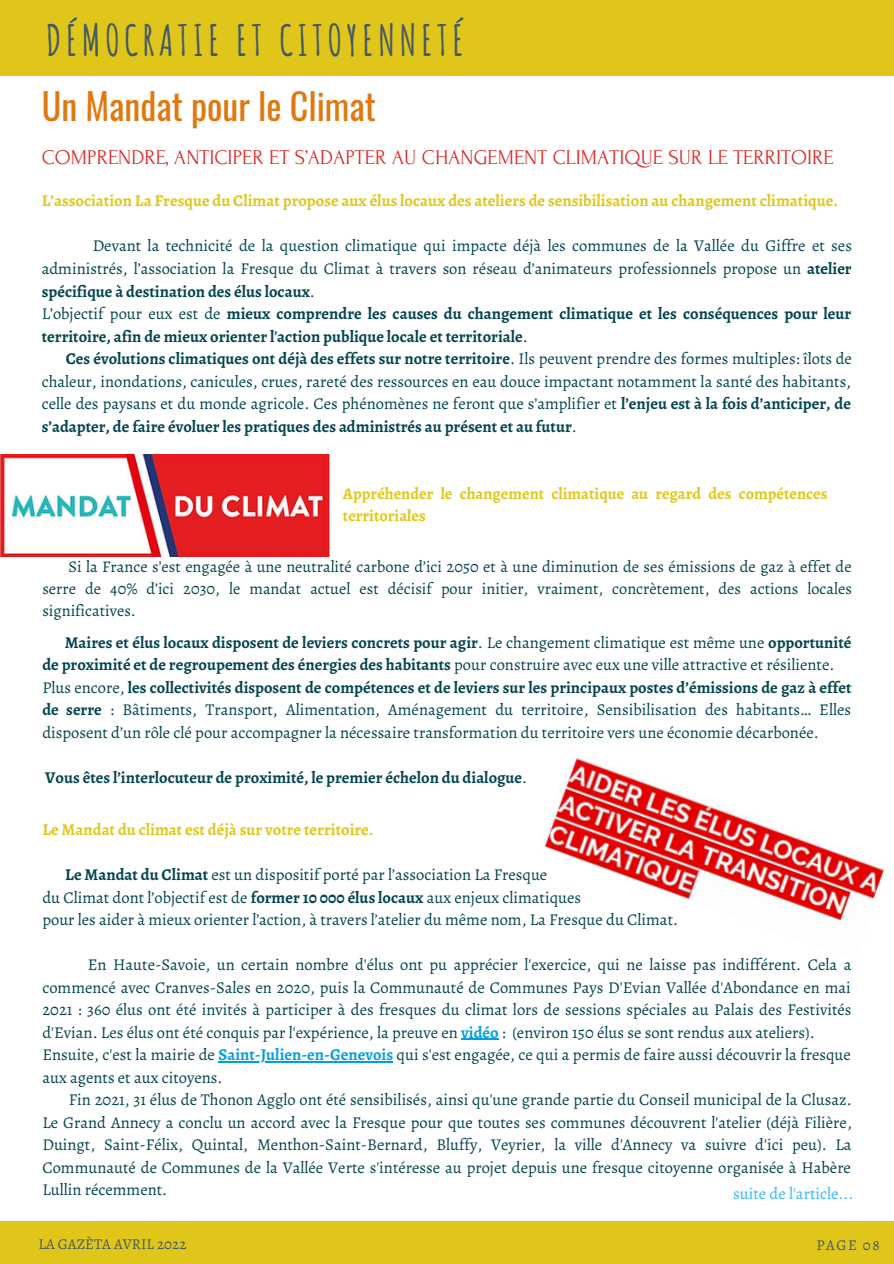
<style>
.page{position:relative;width:894px;height:1264px;background:#fff}
.page>*{position:absolute;margin:0;border:0;box-sizing:border-box;transform-origin:0 0}
.t1{font:700 42px "Amatic SC";letter-spacing:.1em;color:#435967}
.t2{font:36px "Oswald";color:#e07810}
.t3{font:21px "Forum";color:#dd2422}
.t4{font:16.5px/22.5px "Alegreya";color:#02444f;text-align:justify}
.t5{font:700 16.5px/22.5px "Alegreya";color:#02444f}
.t6{font:700 16.5px "Alegreya";color:#e0c61b}
.t7{font:16.5px "Alegreya";color:#38b6ff}
.t8{font:16.35px/22.2px "Alegreya";color:#02444f;text-align:justify}
.t9{font:700 16.35px/22.5px "Alegreya";color:#e0c61b}
.t10{font:15px "Alegreya";color:#435967}
.s1{font-weight:700}
.s2{font-weight:400}
.s3{font-weight:700;color:#009fe3}
</style>
<div class="page">
<div style="left:0;top:0;width:893px;height:76px;background:#e0c61b"></div>
<div style="left:0;top:1221px;width:893px;height:42px;background:#e0c61b"></div>
<img style="left:0;top:454px;width:329px;height:102px">
<img style="left:544px;top:758px;width:340px;height:163px">
<hr style="left:461px;top:1038px;width:37px;height:1px;background:#009fe3">
<hr style="left:218px;top:1061px;width:175px;height:1px;background:#009fe3">
<p class="t1" style="left:46px;top:14px;width:419px">DÉMOCRATIE ET CITOYENNETÉ</p>
<p class="t2" style="left:42px;top:78px;width:335px">Un Mandat pour le Climat</p>
<p class="t3" style="left:42px;top:146px;width:793px">COMPRENDRE, ANTICIPER ET S’ADAPTER AU CHANGEMENT CLIMATIQUE SUR LE TERRITOIRE</p>
<p class="t6" style="left:42px;top:190px;width:797px">L’association La Fresque du Climat propose aux élus locaux des ateliers de sensibilisation au changement climatique.</p>
<p class="t4" style="left:42px;top:235px;width:811px;text-indent:51px">Devant la technicité de la question climatique qui impacte déjà les communes de la Vallée du Giffre et ses administrés, l’association la Fresque du Climat à travers son réseau d’animateurs professionnels propose un <span class="s1">atelier spécifique à destination des élus locaux</span>.</p>
<p class="t5" style="left:42px;top:302px;width:810px"><span class="s2">L’objectif pour eux est de</span> mieux comprendre les causes du changement climatique et les conséquences pour leur territoire, afin de mieux orienter l'action publique locale et territoriale<span class="s2">.</span></p>
<p class="t4" style="left:42px;top:347px;width:811px;text-indent:24px"><span class="s1">Ces évolutions climatiques ont déjà des effets sur notre territoire</span>. Ils peuvent prendre des formes multiples: îlots de chaleur, inondations, canicules, crues, rareté des ressources en eau douce impactant notamment la santé des habitants, celle des paysans et du monde agricole. Ces phénomènes ne feront que s’amplifier et <span class="s1">l’enjeu est à la fois d’anticiper, de s’adapter, de faire évoluer les pratiques des administrés au présent et au futur</span>.</p>
<p class="t9" style="left:343px;top:482px;width:486px">Appréhender le changement climatique au regard des compétences territoriales</p>
<p class="t8" style="left:42px;top:555px;width:810px;text-indent:26px">Si la France s’est engagée à une neutralité carbone d’ici 2050 et à une diminution de ses émissions de gaz à effet de serre de 40% d’ici 2030, le mandat actuel est décisif pour initier, vraiment, concrètement, des actions locales significatives.</p>
<p class="t5" style="left:42px;top:630px;width:810px;text-indent:22px">Maires et élus locaux disposent de leviers concrets pour agir<span class="s2">. Le changement climatique est même une</span> opportunité de proximité et de regroupement des énergies des habitants <span class="s2">pour construire avec eux une ville attractive et résiliente.</span></p>
<p class="t4" style="left:42px;top:675px;width:810px">Plus encore, <span class="s1">les collectivités disposent de compétences et de leviers sur les principaux postes d’émissions de gaz à effet de serre</span> : Bâtiments, Transport, Alimentation, Aménagement du territoire, Sensibilisation des habitants… Elles disposent d’un rôle clé pour accompagner la nécessaire transformation du territoire vers une économie décarbonée.</p>
<p class="t5" style="left:45px;top:766px;width:483px">Vous êtes l’interlocuteur de proximité, le premier échelon du dialogue<span class="s2">.</span></p>
<p class="t6" style="left:42px;top:818px;width:332px">Le Mandat du climat est déjà sur votre territoire.</p>
<p class="t4" style="left:65px;top:863px;width:483px"><span class="s1">Le Mandat du Climat</span> est un dispositif porté par l’association La Fresque</p>
<p class="t4" style="left:42px;top:885px;width:540px">du Climat dont l’objectif est de <span class="s1">former 10 000 élus locaux</span> aux enjeux climatiques</p>
<p class="t4" style="left:42px;top:908px;width:637px">pour les aider à mieux orienter l’action, à travers l’atelier du même nom, La Fresque du Climat.</p>
<p class="t4" style="left:42px;top:953px;width:810px;text-indent:45px">En Haute-Savoie, un certain nombre d'élus ont pu apprécier l'exercice, qui ne laisse pas indifférent. Cela a commencé avec Cranves-Sales en 2020, puis la Communauté de Communes Pays D'Evian Vallée d'Abondance en mai 2021 : 360 élus ont été invités à participer à des fresques du climat lors de sessions spéciales au Palais des Festivités d'Evian. Les élus ont été conquis par l'expérience, la preuve en <span class="s3">vidéo</span> : (environ 150 élus se sont rendus aux ateliers).</p>
<p class="t4" style="left:42px;top:1043px;width:809px">Ensuite, c'est la mairie de <span class="s3">Saint-Julien-en-Genevois</span> qui s'est engagée, ce qui a permis de faire aussi découvrir la fresque aux agents et aux citoyens.</p>
<p class="t4" style="left:42px;top:1088px;width:810px;text-indent:26px">Fin 2021, 31 élus de Thonon Agglo ont été sensibilisés, ainsi qu'une grande partie du Conseil municipal de la Clusaz.<br>Le Grand Annecy a conclu un accord avec la Fresque pour que toutes ses communes découvrent l'atelier (déjà Filière, Duingt, Saint-Félix, Quintal, Menthon-Saint-Bernard, Bluffy, Veyrier, la ville d'Annecy va suivre d'ici peu). La Communauté de Communes de la Vallée Verte s'intéresse au projet depuis une fresque citoyenne organisée à Habère Lullin récemment.</p>
<p class="t7" style="left:733px;top:1182px;width:122px">suite de l'article...</p>
<p class="t10" style="left:16px;top:1235px;width:188px">LA G ZÈTASEPTEMBRE 2021</p>
<p class="t10" style="left:39px;top:1233px;width:149px">LA GAZÈTA AVRIL 2022</p>
<p class="t10" style="left:816px;top:1235px;width:65px">PAGE 08</p>
<p class="t10" style="left:91px;top:1233px;width:85px">FÉVRIER 202</p>
<p class="t10" style="left:817px;top:1235px;width:63px">PAGE 10</p>
<p class="t10" style="left:873px;top:1233px;width:8px">7</p>
</div>
